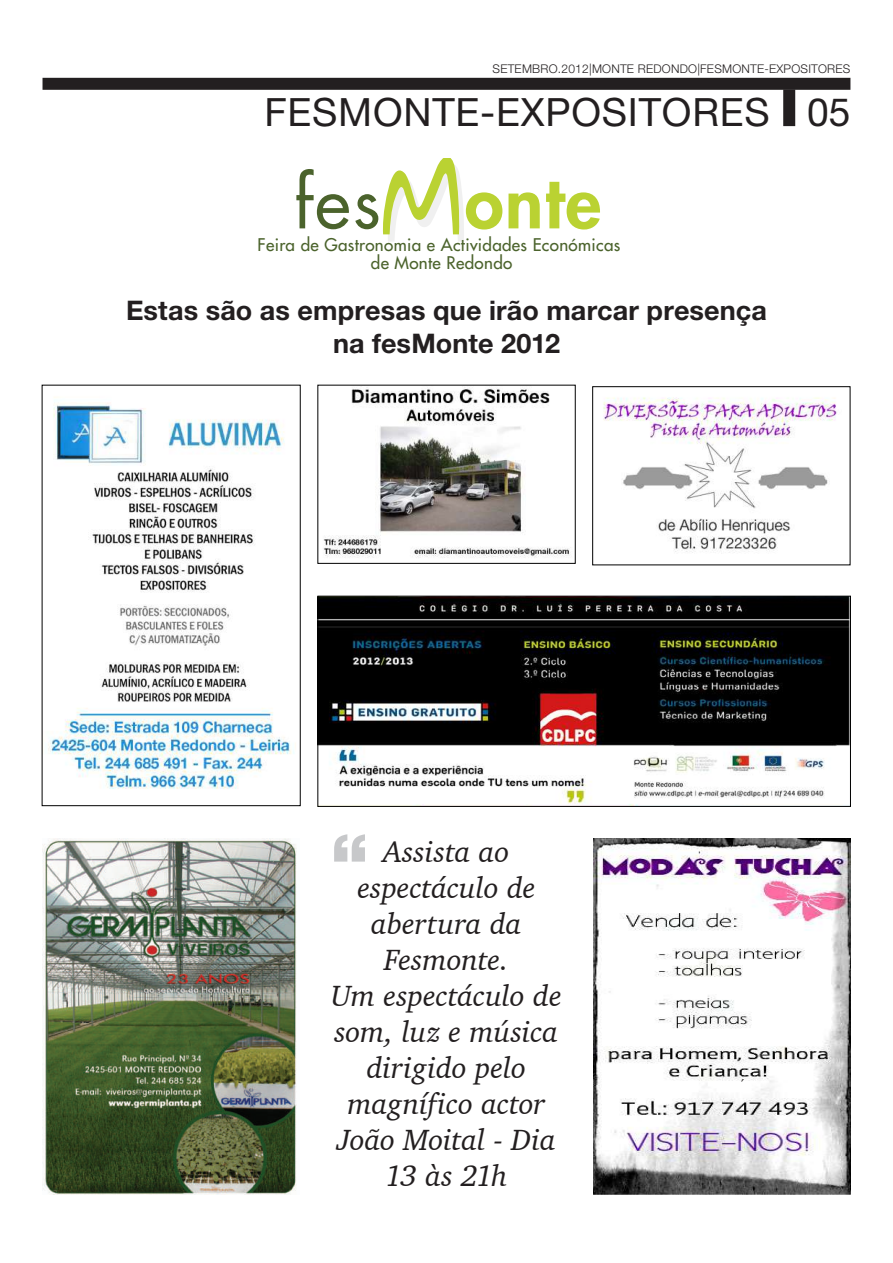
<style>
.page{position:relative;width:893px;height:1263px;background:#fff}
.page>*{position:absolute;margin:0;border:0;box-sizing:border-box;transform-origin:0 0}
.t1{font:900 72px "Helvetica Neue";color:#c7c8ca}
.t2{font:800 70.95px "Futura Std";color:#bad232}
.t3{font:39px "Helvetica Neue";letter-spacing:.02em;color:#231f20}
.t4{font:italic 30px/36px "Charter IT Cby BT";letter-spacing:-.005em;color:#231f20;text-align:center}
.t5{font:700 27px/32.4px "Helvetica Neue";letter-spacing:.005em;color:#231f20;text-align:center}
.t6{font:500 16.95px/18px "Futura Std";letter-spacing:.02em;color:#4b632c;text-align:center}
.t7{font:13.5px "Charter IT Cby BT";color:#231f20}
.t8{font:300 12px "Helvetica Neue";letter-spacing:.02em;color:#231f20}
.s1{font-weight:400;color:#4b632c}
</style>
<div class="page">
<img style="left:43px;top:839px;width:254px;height:356px">
<img style="left:593px;top:839px;width:257px;height:356px">
<svg style="left:383px;top:158px;width:81px;height:84px"></svg>
<img style="left:603px;top:397px;width:234px;height:156px">
<div style="left:592px;top:386px;width:258px;height:179px;border:1px solid #000"></div>
<img style="left:319px;top:598px;width:530px;height:207px">
<div style="left:317px;top:596px;width:534px;height:211px;border:1px solid #000"></div>
<img style="left:323px;top:387px;width:247px;height:171px">
<div style="left:317px;top:385px;width:259px;height:179px;border:1px solid #000"></div>
<img style="left:48px;top:397px;width:248px;height:392px">
<div style="left:43px;top:78px;width:807px;height:12px;background:#231f20"></div>
<div style="left:783px;top:89px;width:12px;height:37px;background:#231f20"></div>
<p class="t8" style="left:493px;top:62px;width:359px">SETEMBRO.2012|MONTE REDONDO|FESMONTE-EXPOSITORES</p>
<h3 class="t3" style="left:264px;top:89px;width:587px">FESMONTE-EXPOSITORES 05</h3>
<h2 class="t2" style="left:294px;top:157px;width:309px"><span class="s1">fes</span> onte</h2>
<p class="t6" style="left:258px;top:236px;width:364px">Feira de Gastronomia e Actividades Económicas de Monte Redondo</p>
<p class="t5" style="left:126px;top:294px;width:643px">Estas são as empresas que irão marcar presença na fesMonte 2012</p>
<h1 class="t1" style="left:331px;top:817px;width:39px">“</h1>
<p class="t4" style="left:331px;top:832px;width:232px">Assista ao espectáculo de abertura da<br>Fesmonte.<br>Um espectáculo de som, luz e música dirigido pelo magnífico actor<br>João Moital - Dia<br>13 às 21h</p>
<p class="t7" style="left:739px;top:1076px;width:8px">´</p>
</div>
